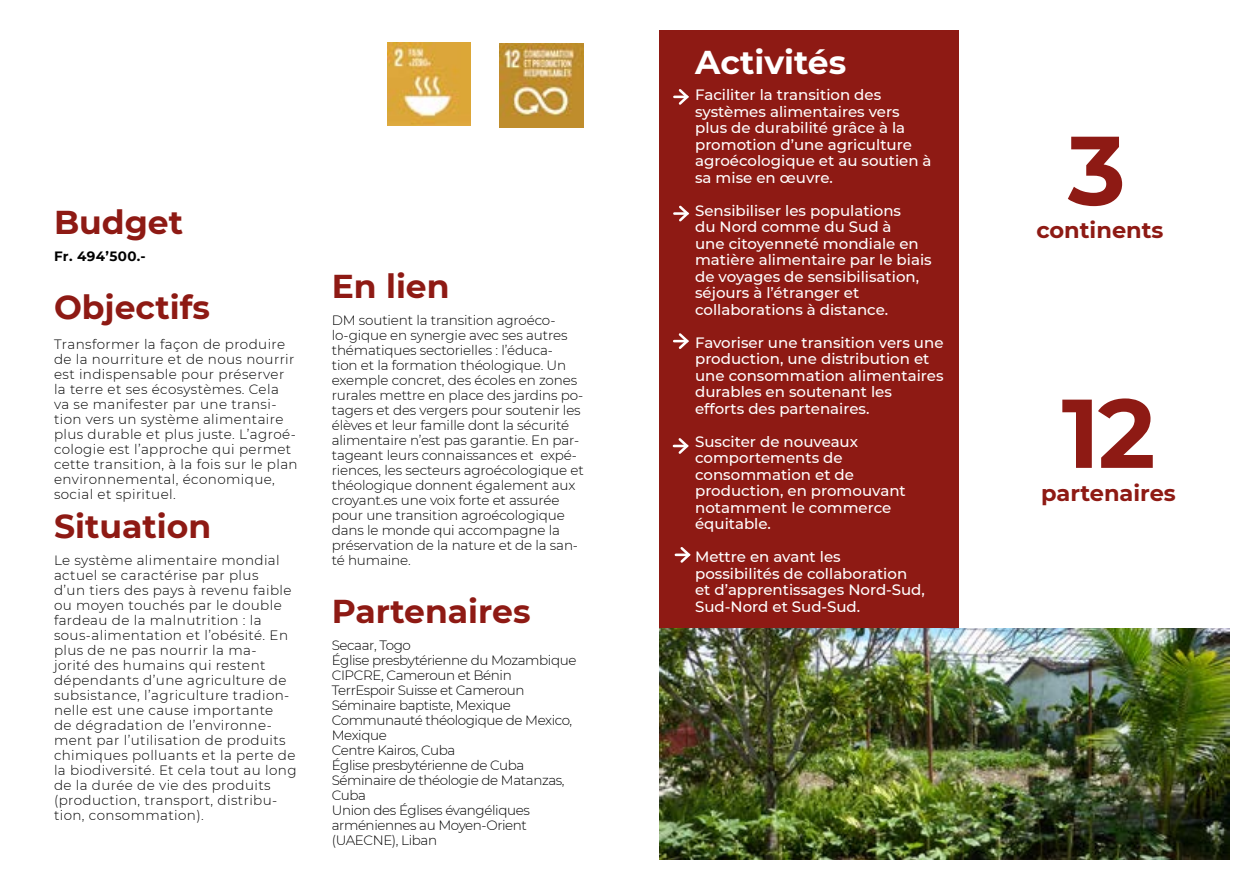
<style>
.page{position:relative;width:1259px;height:893px;background:#fff}
.page>*{position:absolute;margin:0;border:0;box-sizing:border-box;transform-origin:0 0}
.t1{font:700 97.5px "Montserrat";color:#8e1a14}
.t2{font:700 33px "Montserrat";color:#8e1a14}
.t3{font:700 33px "Montserrat";color:#fff}
.t4{font:700 22.5px "Montserrat";color:#8e1a14}
.t5{font:500 15px/16.5px "Montserrat";color:#fff}
.t6{font:300 13.5px/15px "Montserrat";letter-spacing:.03em;color:#000}
.t7{font:300 13.5px/15px "Montserrat";letter-spacing:-.01em;color:#000}
.t8{font:300 13.5px/15px "Montserrat";letter-spacing:-.03em;color:#000}
.t9{font:700 13.5px "Montserrat";letter-spacing:.03em;color:#000}
</style>
<div class="page">
<img style="left:500px;top:44px;width:83px;height:83px">
<img style="left:387px;top:43px;width:83px;height:83px">
<div style="left:659px;top:30px;width:300px;height:603px;background:#8e1a14"></div>
<svg style="left:674px;top:89px;width:15px;height:16px"></svg>
<svg style="left:674px;top:205px;width:16px;height:17px"></svg>
<svg style="left:674px;top:333px;width:15px;height:16px"></svg>
<svg style="left:676px;top:547px;width:15px;height:16px"></svg>
<svg style="left:674px;top:438px;width:15px;height:16px"></svg>
<img style="left:659px;top:628px;width:570px;height:232px">
<h2 class="t2" style="left:54px;top:198px;width:131px">Budget</h2>
<p class="t9" style="left:54px;top:246px;width:93px">Fr. 494’500.-</p>
<h2 class="t2" style="left:54px;top:283px;width:157px">Objectifs</h2>
<p class="t6" style="left:54px;top:336px;width:245px">Transformer la façon de produire de la nourriture et de nous nourrir est indispensable pour préserver la terre et ses écosystèmes. Cela<br>va se manifester par une transi&shy;tion vers un système alimentaire plus durable et plus juste. L’agroé&shy;cologie est l’approche qui permet cette transition, à la fois sur le plan environnemental, économique, social et spirituel.</p>
<h2 class="t2" style="left:54px;top:503px;width:159px">Situation</h2>
<p class="t6" style="left:54px;top:552px;width:244px">Le système alimentaire mondial actuel se caractérise par plus<br>d’un tiers des pays à revenu faible ou moyen touchés par le double fardeau de la malnutrition : la sous-alimentation et l’obésité. En plus de ne pas nourrir la ma-<br>jorité des humains qui restent dépendants d’une agriculture de subsistance, l’agriculture tradion&shy;nelle est une cause importante<br>de dégradation de l’environne&shy;ment par l’utilisation de produits chimiques polluants et la perte de la biodiversité. Et cela tout au long de la durée de vie des produits (production, transport, distribu&shy;tion, consommation).</p>
<h2 class="t2" style="left:332px;top:263px;width:119px">En lien</h2>
<p class="t7" style="left:332px;top:313px;width:253px">DM soutient la transition agroéco&shy;lo-gique en synergie avec ses autres thématiques sectorielles : l’éduca-<br>tion et la formation théologique. Un exemple concret, des écoles en zones rurales mettre en place des jardins po&shy;tagers et des vergers pour soutenir les élèves et leur famille dont la sécurité alimentaire n’est pas garantie. En par&shy;tageant leurs connaissances et expé&shy;riences, les secteurs agroécologique et théologique donnent également aux croyant.es une voix forte et assurée pour une transition agroécologique dans le monde qui accompagne la préservation de la nature et de la san&shy;té humaine.</p>
<h2 class="t2" style="left:332px;top:587px;width:200px">Partenaires</h2>
<p class="t8" style="left:332px;top:637px;width:246px">Secaar, Togo<br>Église presbytérienne du Mozambique<br>CIPCRE, Cameroun et Bénin<br>TerrEspoir Suisse et Cameroun<br>Séminaire baptiste, Mexique<br>Communauté théologique de Mexico,<br>Mexique<br>Centre Kairos, Cuba<br>Église presbytérienne de Cuba<br>Séminaire de théologie de Matanzas,<br>Cuba<br>Union des Églises évangéliques arméniennes au Moyen-Orient (UAECNE), Liban</p>
<h2 class="t3" style="left:695px;top:39px;width:152px">Activités</h2>
<p class="t5" style="left:695px;top:86px;width:238px">Faciliter la transition des systèmes alimentaires vers plus de durabilité grâce à la promotion d’une agriculture agroécologique et au soutien à sa mise en œuvre.</p>
<p class="t5" style="left:695px;top:201px;width:238px">Sensibiliser les populations<br>du Nord comme du Sud à<br>une citoyenneté mondiale en matière alimentaire par le biais de voyages de sensibilisation, séjours à l’étranger et collaborations à distance.</p>
<p class="t5" style="left:695px;top:333px;width:250px">Favoriser une transition vers une production, une distribution et une consommation alimentaires durables en soutenant les efforts des partenaires.</p>
<p class="t5" style="left:695px;top:432px;width:212px">Susciter de nouveaux comportements de consommation et de production, en promouvant notamment le commerce équitable.</p>
<p class="t5" style="left:695px;top:548px;width:231px">Mettre en avant les possibilités de collaboration et d’apprentissages Nord-Sud,<br>Sud-Nord et Sud-Sud.</p>
<h1 class="t1" style="left:1068px;top:100px;width:59px">3</h1>
<h3 class="t4" style="left:1036px;top:214px;width:129px">continents</h3>
<h1 class="t1" style="left:1061px;top:363px;width:95px">12</h1>
<h3 class="t4" style="left:1041px;top:477px;width:136px">partenaires</h3>
</div>
